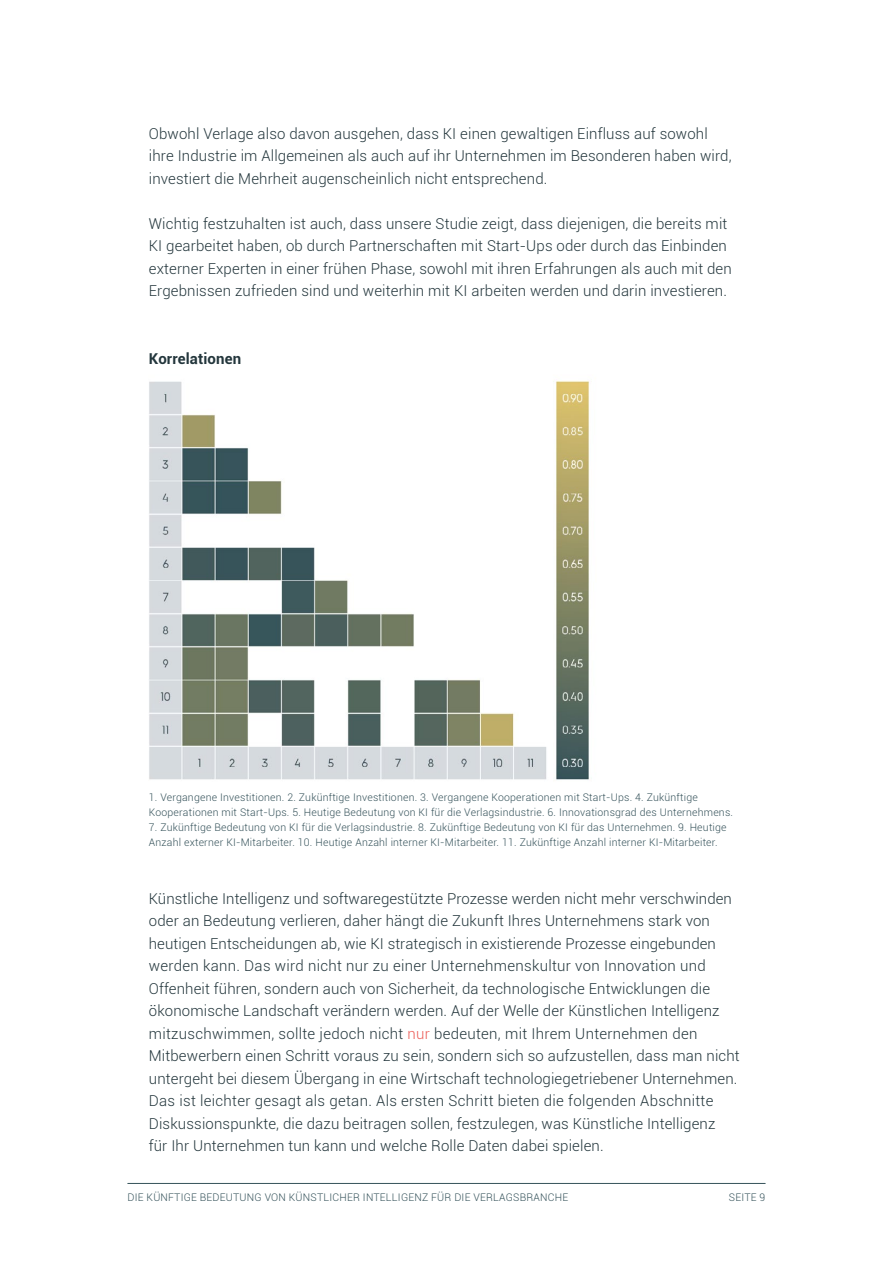
<style>
.page{position:relative;width:893px;height:1263px;background:#fff}
.page>*{position:absolute;margin:0;border:0;box-sizing:border-box;transform-origin:0 0}
.body_copy{font:300 15px/22.5px "Roboto";letter-spacing:.01em;color:#23363c}
.body_copy-2{font:700 15px "Roboto";letter-spacing:.01em;color:#23363c}
.t1{font:300 10.5px/15px "Roboto";letter-spacing:.02em;color:#35525a}
.s1{color:#ec5d57}
</style>
<div class="page">
<hr style="left:128px;top:1183px;width:637px;height:1px;background:#35525a">
<img style="left:149px;top:380px;width:441px;height:400px">
<p class="body_copy" style="left:149px;top:122px;width:584px">Obwohl Verlage also davon ausgehen, dass KI einen gewaltigen Einfluss auf sowohl ihre Industrie im Allgemeinen als auch auf ihr Unternehmen im Besonderen haben wird, investiert die Mehrheit augenscheinlich nicht entsprechend.</p>
<p class="body_copy" style="left:149px;top:212px;width:584px">Wichtig festzuhalten ist auch, dass unsere Studie zeigt, dass diejenigen, die bereits mit KI gearbeitet haben, ob durch Partnerschaften mit Start-Ups oder durch das Einbinden externer Experten in einer frühen Phase, sowohl mit ihren Erfahrungen als auch mit den Ergebnissen zufrieden sind und weiterhin mit KI arbeiten werden und darin investieren.</p>
<p class="body_copy-2" style="left:149px;top:348px;width:94px">Korrelationen</p>
<p class="t1" style="left:149px;top:790px;width:586px">1. Vergangene Investitionen. 2. Zukünftige Investitionen. 3. Vergangene Kooperationen mit Start-Ups. 4. Zukünftige<br>Kooperationen mit Start-Ups. 5. Heutige Bedeutung von KI für die Verlagsindustrie. 6. Innovationsgrad des Unternehmens.</p>
<p class="t1" style="left:149px;top:820px;width:579px">7. Zukünftige Bedeutung von KI für die Verlagsindustrie. 8. Zukünftige Bedeutung von KI für das Unternehmen. 9. Heutige<br>Anzahl externer KI-Mitarbeiter. 10. Heutige Anzahl interner KI-Mitarbeiter. 11. Zukünftige Anzahl interner KI-Mitarbeiter.</p>
<p class="body_copy" style="left:149px;top:887px;width:585px">Künstliche Intelligenz und softwaregestützte Prozesse werden nicht mehr verschwinden</p>
<p class="body_copy" style="left:149px;top:909px;width:569px">oder an Bedeutung verlieren, daher hängt die Zukunft Ihres Unternehmens stark von heutigen Entscheidungen ab, wie KI strategisch in existierende Prozesse eingebunden</p>
<p class="body_copy" style="left:149px;top:954px;width:592px">werden kann. Das wird nicht nur zu einer Unternehmenskultur von Innovation und Offenheit führen, sondern auch von Sicherheit, da technologische Entwicklungen die ökonomische Landschaft verändern werden. Auf der Welle der Künstlichen Intelligenz mitzuschwimmen, sollte jedoch nicht <span class="s1">nur</span> bedeuten, mit Ihrem Unternehmen den Mitbewerbern einen Schritt voraus zu sein, sondern sich so aufzustellen, dass man nicht untergeht bei diesem Übergang in eine Wirtschaft technologiegetriebener Unternehmen.<br>Das ist leichter gesagt als getan. Als ersten Schritt bieten die folgenden Abschnitte Diskussionspunkte, die dazu beitragen sollen, festzulegen, was Künstliche Intelligenz<br>für Ihr Unternehmen tun kann und welche Rolle Daten dabei spielen.</p>
<p class="t1" style="left:128px;top:1190px;width:442px">DIE KÜNFTIGE BEDEUTUNG VON KÜNSTLICHER INTELLIGENZ FÜR DIE VERLAGSBRANCHE</p>
<p class="t1" style="left:729px;top:1190px;width:38px">SEITE 9</p>
</div>
